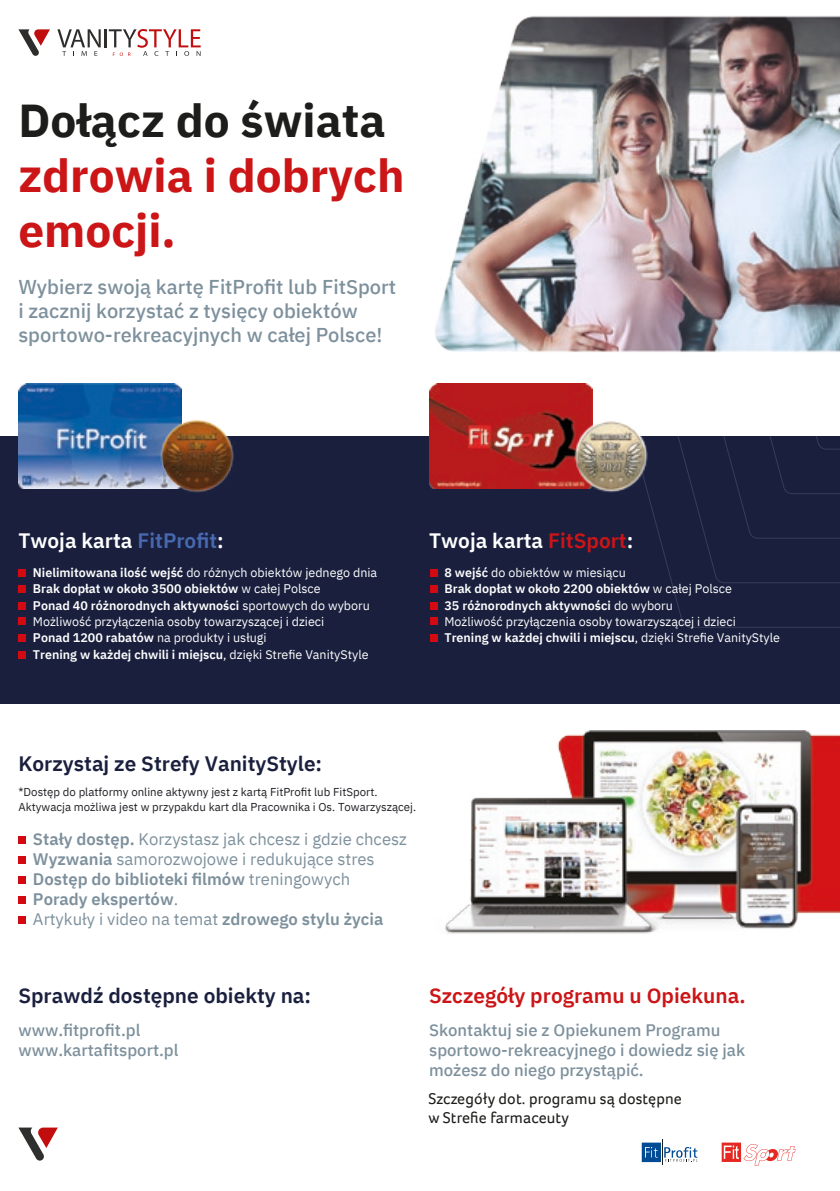
<style>
.page{position:relative;width:840px;height:1191px;background:#fff}
.page>*{position:absolute;margin:0;border:0;box-sizing:border-box;transform-origin:0 0}
.t1{font:700 46px/55.2px "IBM Plex Sans";color:#cb1517}
.t2{font:600 20.8px "IBM Plex Sans";color:#191f3d}
.t3{font:600 20.8px "IBM Plex Sans";color:#fff}
.t4{font:600 20.8px "IBM Plex Sans";color:#cb1517}
.t5{font:500 20px/24px "IBM Plex Sans";color:#7d909c}
.t6{font:16.6px/20px "IBM Plex Sans";color:#7d909c}
.t7{font:500 16.6px/20px "IBM Plex Sans";color:#7d909c}
.t8{font:16px/19.2px "Foco";letter-spacing:.01em;color:#1d1d1b}
.t9{font:12.4px/16.2px "IBM Plex Sans";color:#fff}
.t10{font:11.4px/14.6px "IBM Plex Sans";color:#202026}
.s1{color:#1d1d1b}
.s2{color:#4869b0}
.s3{font-weight:600}
.s4{color:#cb1517}
</style>
<div class="page">
<svg style="left:18px;top:1127px;width:40px;height:33px"></svg>
<img style="left:435px;top:16px;width:404px;height:336px">
<div style="left:0;top:436px;width:839px;height:267px;background:#191f3d"></div>
<svg style="left:532px;top:436px;width:307px;height:191px"></svg>
<img style="left:18px;top:383px;width:163px;height:105px">
<img style="left:429px;top:383px;width:162px;height:105px">
<svg style="left:57px;top:29px;width:44px;height:27px"></svg>
<hr style="left:104px;top:29px;width:3px;height:18px;background:#2e2d2c">
<svg style="left:109px;top:29px;width:91px;height:27px"></svg>
<svg style="left:18px;top:29px;width:32px;height:27px"></svg>
<svg style="left:721px;top:1142px;width:74px;height:23px"></svg>
<svg style="left:641px;top:1139px;width:56px;height:26px"></svg>
<img style="left:572px;top:417px;width:76px;height:76px">
<img style="left:158px;top:417px;width:76px;height:76px">
<img style="left:445px;top:730px;width:394px;height:204px">
<div style="left:18px;top:569px;width:8px;height:7px;background:#d30a11"></div>
<div style="left:18px;top:585px;width:8px;height:7px;background:#d30a11"></div>
<div style="left:18px;top:602px;width:8px;height:7px;background:#d30a11"></div>
<div style="left:18px;top:617px;width:8px;height:8px;background:#d30a11"></div>
<div style="left:18px;top:634px;width:8px;height:7px;background:#d30a11"></div>
<div style="left:430px;top:569px;width:7px;height:7px;background:#d30a11"></div>
<div style="left:430px;top:585px;width:7px;height:7px;background:#d30a11"></div>
<div style="left:430px;top:602px;width:7px;height:7px;background:#d30a11"></div>
<div style="left:430px;top:617px;width:7px;height:8px;background:#d30a11"></div>
<div style="left:430px;top:634px;width:7px;height:7px;background:#d30a11"></div>
<div style="left:18px;top:651px;width:8px;height:8px;background:#d30a11"></div>
<div style="left:18px;top:836px;width:8px;height:8px;background:#d30a11"></div>
<div style="left:18px;top:856px;width:8px;height:7px;background:#d30a11"></div>
<div style="left:18px;top:876px;width:8px;height:7px;background:#d30a11"></div>
<div style="left:18px;top:896px;width:8px;height:7px;background:#d30a11"></div>
<div style="left:18px;top:916px;width:8px;height:7px;background:#d30a11"></div>
<p class="t1" style="left:18px;top:89px;width:387px"><span class="s1">Dołącz do świata </span>zdrowia i dobrych emocji.</p>
<p class="t5" style="left:18px;top:273px;width:379px">Wybierz swoją kartę FitProfit lub FitSport i zacznij korzystać z tysięcy obiektów sportowo-rekreacyjnych w całej Polsce!</p>
<p class="t3" style="left:18px;top:524px;width:207px">Twoja karta <span class="s2">FitProfit</span>:</p>
<p class="t9" style="left:33px;top:563px;width:345px"><span class="s3">Nielimitowana ilość wejść</span> do różnych obiektów jednego dnia <span class="s3">Brak dopłat w około 3500 obiektów</span> w całej Polsce<br><span class="s3">Ponad 40 różnorodnych aktywności</span> sportowych do wyboru Możliwość przyłączenia osoby towarzyszącej i dzieci<br><span class="s3">Ponad 1200 rabatów</span> na produkty i usługi<br><span class="s3">Trening w każdej chwili i miejscu</span>, dzięki Strefie VanityStyle</p>
<p class="t9" style="left:444px;top:563px;width:337px"><span class="s3">8 wejść</span> do obiektów w miesiącu<br><span class="s3">Brak dopłat w około 2200 obiektów</span> w całej Polsce<br><span class="s3">35 różnorodnych aktywności</span> do wyboru<br>Możliwość przyłączenia osoby towarzyszącej i dzieci <span class="s3">Trening w każdej chwili i miejscu</span>, dzięki Strefie VanityStyle</p>
<p class="t3" style="left:429px;top:524px;width:205px">Twoja karta <span class="s4">FitSport</span>:</p>
<p class="t2" style="left:18px;top:747px;width:305px">Korzystaj ze Strefy VanityStyle:</p>
<p class="t10" style="left:18px;top:783px;width:399px">*Dostęp do platformy online aktywny jest z kartą FitProfit lub FitSport.<br>Aktywacja możliwa jest w przypakdu kart dla Pracownika i Os. Towarzyszącej.</p>
<p class="t6" style="left:33px;top:828px;width:375px"><span class="s3">Stały dostęp.</span> Korzystasz jak chcesz i gdzie chcesz <span class="s3">Wyzwania</span> samorozwojowe i redukujące stres <span class="s3">Dostęp do biblioteki filmów</span> treningowych <span class="s3">Porady ekspertów</span>.<br>Artykuły i video na temat <span class="s3">zdrowego stylu życia</span></p>
<p class="t2" style="left:18px;top:979px;width:294px">Sprawdź dostępne obiekty na:</p>
<p class="t7" style="left:18px;top:1019px;width:162px">www.fitprofit.pl www.kartafitsport.pl</p>
<p class="t4" style="left:429px;top:979px;width:318px">Szczegóły programu u Opiekuna.</p>
<p class="t7" style="left:429px;top:1019px;width:317px">Skontaktuj sie z Opiekunem Programu sportowo-rekreacyjnego i dowiedz się jak możesz do niego przystąpić.</p>
<p class="t8" style="left:428px;top:1089px;width:255px">Szczegóły dot. programu są dostępne w Strefie farmaceuty</p>
</div>
